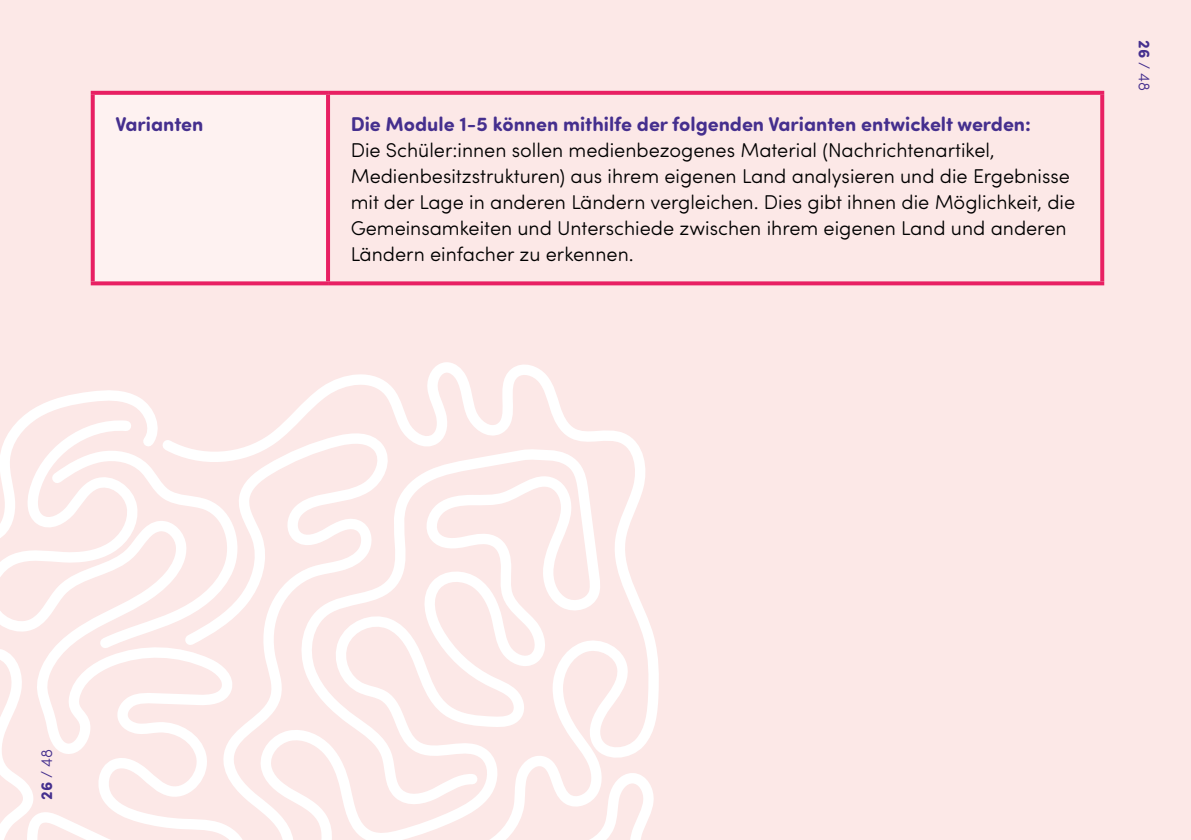
<style>
.page{position:relative;width:1191px;height:840px;background:#fff}
.page>*{position:absolute;margin:0;border:0;box-sizing:border-box;transform-origin:0 0}
.t1{font:300 20px/26px "Sofia Pro Soft";color:#000}
.t2{font:700 20px "Sofia Pro Soft";color:#452f8e}
.t3{font:300 16px "Sofia Pro Soft";color:#452f8e}
.s1{font-weight:700}
</style>
<div class="page">
<div style="left:0;top:0;width:1191px;height:839px;background:#fce8e7"></div>
<div style="left:93px;top:93px;width:235px;height:190px;background:#fef2f1"></div>
<svg style="left:91px;top:95px;width:4px;height:186px"></svg>
<svg style="left:91px;top:281px;width:237px;height:4px"></svg>
<svg style="left:91px;top:91px;width:237px;height:4px"></svg>
<svg style="left:328px;top:91px;width:776px;height:4px;background:#e82868"></svg>
<hr style="left:326px;top:95px;width:4px;height:186px;background:#e82063">
<svg style="left:1100px;top:95px;width:4px;height:186px"></svg>
<svg style="left:328px;top:281px;width:776px;height:4px;background:#e9326f"></svg>
<svg style="left:0;top:555px;width:154px;height:271px"></svg>
<svg style="left:0;top:390px;width:154px;height:165px"></svg>
<svg style="left:154px;top:362px;width:505px;height:477px"></svg>
<svg style="left:0;top:640px;width:133px;height:199px"></svg>
<svg style="left:355px;top:768px;width:304px;height:71px"></svg>
<p class="t2" style="left:115px;top:109px;width:89px">Varianten</p>
<p class="t2" style="left:351px;top:109px;width:682px">Die Module 1-5 können mithilfe der folgenden Varianten entwickelt werden:</p>
<p class="t1" style="left:351px;top:136px;width:726px">Die Schüler:innen sollen medienbezogenes Material (Nachrichtenartikel, Medienbesitzstrukturen) aus ihrem eigenen Land analysieren und die Ergebnisse mit der Lage in anderen Ländern vergleichen. Dies gibt ihnen die Möglichkeit, die Gemeinsamkeiten und Unterschiede zwischen ihrem eigenen Land und anderen Ländern einfacher zu erkennen.</p>
<p class="t3" style="left:1155px;top:40px;width:53px;rotate:90deg"><span class="s1">26</span> / 48</p>
<p class="t3" style="left:36px;top:799px;width:53px;rotate:-90deg"><span class="s1">26</span> / 48</p>
</div>
